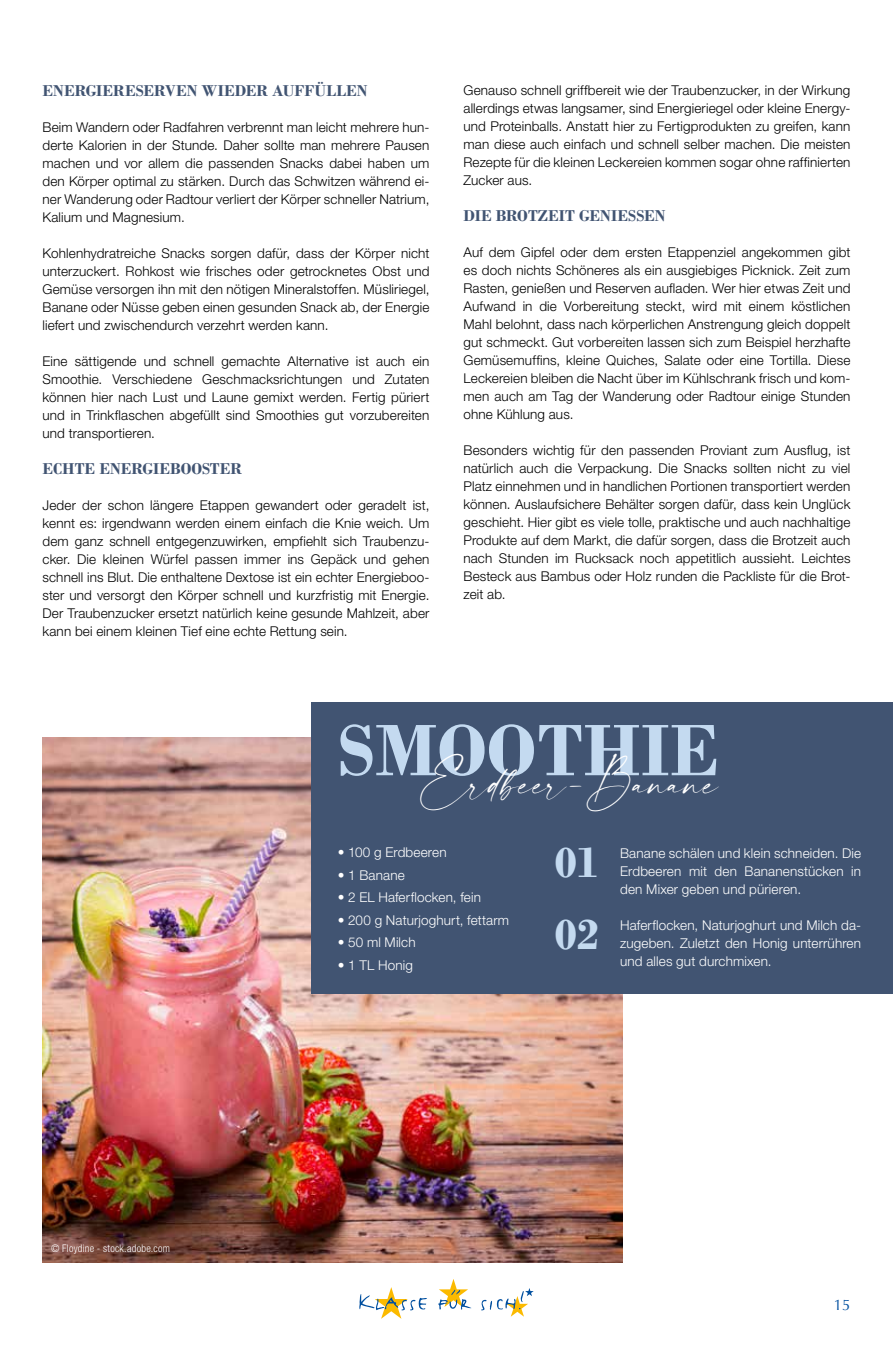
<style>
.page{position:relative;width:893px;height:1348px;background:#fff}
.page>*{position:absolute;margin:0;border:0;box-sizing:border-box;transform-origin:0 0}
.t1{font:700 76.65px "Bodoni";color:#c4daf0}
.t2{font:700 45px/71.8px "Bodoni";color:#c4daf0}
.t3{font:34.95px "modernline Personal Use";color:#fff}
.t4{font:700 16.5px "Bodoni";color:#415472}
.t5{font:15px "Optima LT";color:#004f9f}
.t6{font:300 13.5px/18px "Helvetica Neue LT Pro";letter-spacing:.01em;color:#000;text-align:justify}
.t7{font:300 13.5px/18px "Helvetica Neue LT Pro";letter-spacing:.01em;color:#fff;text-align:justify}
.t8{font:300 condensed 10.5px "Helvetica Neue LT Pro";letter-spacing:.02em;color:#fff}
</style>
<div class="page">
<svg style="left:359px;top:1287px;width:68px;height:32px"></svg>
<svg style="left:438px;top:1279px;width:34px;height:30px"></svg>
<svg style="left:481px;top:1288px;width:53px;height:29px"></svg>
<img style="left:43px;top:738px;width:579px;height:525px">
<div style="left:311px;top:702px;width:582px;height:291px;background:#415472"></div>
<p class="t4" style="left:43px;top:81px;width:327px">ENERGIERESERVEN WIEDER AUFFÜLLEN</p>
<p class="t6" style="left:43px;top:118px;width:388px">Beim Wandern oder Radfahren verbrennt man leicht mehrere hun&shy;derte Kalorien in der Stunde. Daher sollte man mehrere Pausen machen und vor allem die passenden Snacks dabei haben um den Körper optimal zu stärken. Durch das Schwitzen während ei&shy;ner Wanderung oder Radtour verliert der Körper schneller Natrium, Kalium und Magnesium.</p>
<p class="t6" style="left:43px;top:244px;width:388px">Kohlenhydratreiche Snacks sorgen dafür, dass der Körper nicht unterzuckert. Rohkost wie frisches oder getrocknetes Obst und Gemüse versorgen ihn mit den nötigen Mineralstoffen. Müsliriegel, Banane oder Nüsse geben einen gesunden Snack ab, der Energie liefert und zwischendurch verzehrt werden kann.</p>
<p class="t6" style="left:43px;top:352px;width:388px">Eine sättigende und schnell gemachte Alternative ist auch ein Smoothie. Verschiedene Geschmacksrichtungen und Zutaten können hier nach Lust und Laune gemixt werden. Fertig püriert und in Trinkflaschen abgefüllt sind Smoothies gut vorzubereiten und transportieren.</p>
<p class="t4" style="left:43px;top:459px;width:201px">ECHTE ENERGIEBOOSTER</p>
<p class="t6" style="left:43px;top:496px;width:388px">Jeder der schon längere Etappen gewandert oder geradelt ist, kennt es: irgendwann werden einem einfach die Knie weich. Um dem ganz schnell entgegenzuwirken, empfiehlt sich Traubenzu&shy;cker. Die kleinen Würfel passen immer ins Gepäck und gehen schnell ins Blut. Die enthaltene Dextose ist ein echter Energieboo&shy;ster und versorgt den Körper schnell und kurzfristig mit Energie.<br>Der Traubenzucker ersetzt natürlich keine gesunde Mahlzeit, aber kann bei einem kleinen Tief eine echte Rettung sein.</p>
<p class="t6" style="left:463px;top:81px;width:388px">Genauso schnell griffbereit wie der Traubenzucker, in der Wirkung allerdings etwas langsamer, sind Energieriegel oder kleine Energy&shy;und Proteinballs. Anstatt hier zu Fertigprodukten zu greifen, kann man diese auch einfach und schnell selber machen. Die meisten Rezepte für die kleinen Leckereien kommen sogar ohne raffinierten Zucker aus.</p>
<p class="t4" style="left:463px;top:206px;width:204px">DIE BROTZEIT GENIESSEN</p>
<p class="t6" style="left:463px;top:243px;width:388px">Auf dem Gipfel oder dem ersten Etappenziel angekommen gibt es doch nichts Schöneres als ein ausgiebiges Picknick. Zeit zum Rasten, genießen und Reserven aufladen. Wer hier etwas Zeit und Aufwand in die Vorbereitung steckt, wird mit einem köstlichen Mahl belohnt, dass nach körperlichen Anstrengung gleich doppelt gut schmeckt. Gut vorbereiten lassen sich zum Beispiel herzhafte Gemüsemuffins, kleine Quiches, Salate oder eine Tortilla. Diese Leckereien bleiben die Nacht über im Kühlschrank frisch und kom&shy;men auch am Tag der Wanderung oder Radtour einige Stunden ohne Kühlung aus.</p>
<p class="t6" style="left:463px;top:441px;width:388px">Besonders wichtig für den passenden Proviant zum Ausflug, ist natürlich auch die Verpackung. Die Snacks sollten nicht zu viel Platz einnehmen und in handlichen Portionen transportiert werden können. Auslaufsichere Behälter sorgen dafür, dass kein Unglück geschieht. Hier gibt es viele tolle, praktische und auch nachhaltige Produkte auf dem Markt, die dafür sorgen, dass die Brotzeit auch nach Stunden im Rucksack noch appetitlich aussieht. Leichtes Besteck aus Bambus oder Holz runden die Packliste für die Brot&shy;zeit ab.</p>
<p class="t8" style="left:51px;top:1242px;width:121px">© Floydine - stock.adobe.com</p>
<h1 class="t1" style="left:338px;top:705px;width:383px">SMOOTHIE</h1>
<h3 class="t3" style="left:420px;top:764px;width:300px">Erdbeer-Banane</h3>
<p class="t7" style="left:338px;top:843px;width:110px">• 100 g Erdbeeren</p>
<p class="t7" style="left:338px;top:865px;width:69px">• 1 Banane</p>
<p class="t7" style="left:338px;top:888px;width:145px">• 2 EL Haferflocken, fein</p>
<p class="t7" style="left:338px;top:910px;width:173px">• 200 g Naturjoghurt, fettarm</p>
<p class="t7" style="left:338px;top:933px;width:79px">• 50 ml Milch</p>
<p class="t7" style="left:338px;top:955px;width:77px">• 1 TL Honig</p>
<p class="t7" style="left:620px;top:843px;width:242px">Banane schälen und klein schneiden. Die Erdbeeren mit den Bananenstücken in den Mixer geben und pürieren.</p>
<p class="t7" style="left:620px;top:915px;width:242px">Haferflocken, Naturjoghurt und Milch da&shy;zugeben. Zuletzt den Honig unterrühren und alles gut durchmixen.</p>
<h2 class="t2" style="left:555px;top:826px;width:46px">01<br>02</h2>
<p class="t5" style="left:834px;top:1296px;width:18px">15</p>
</div>
